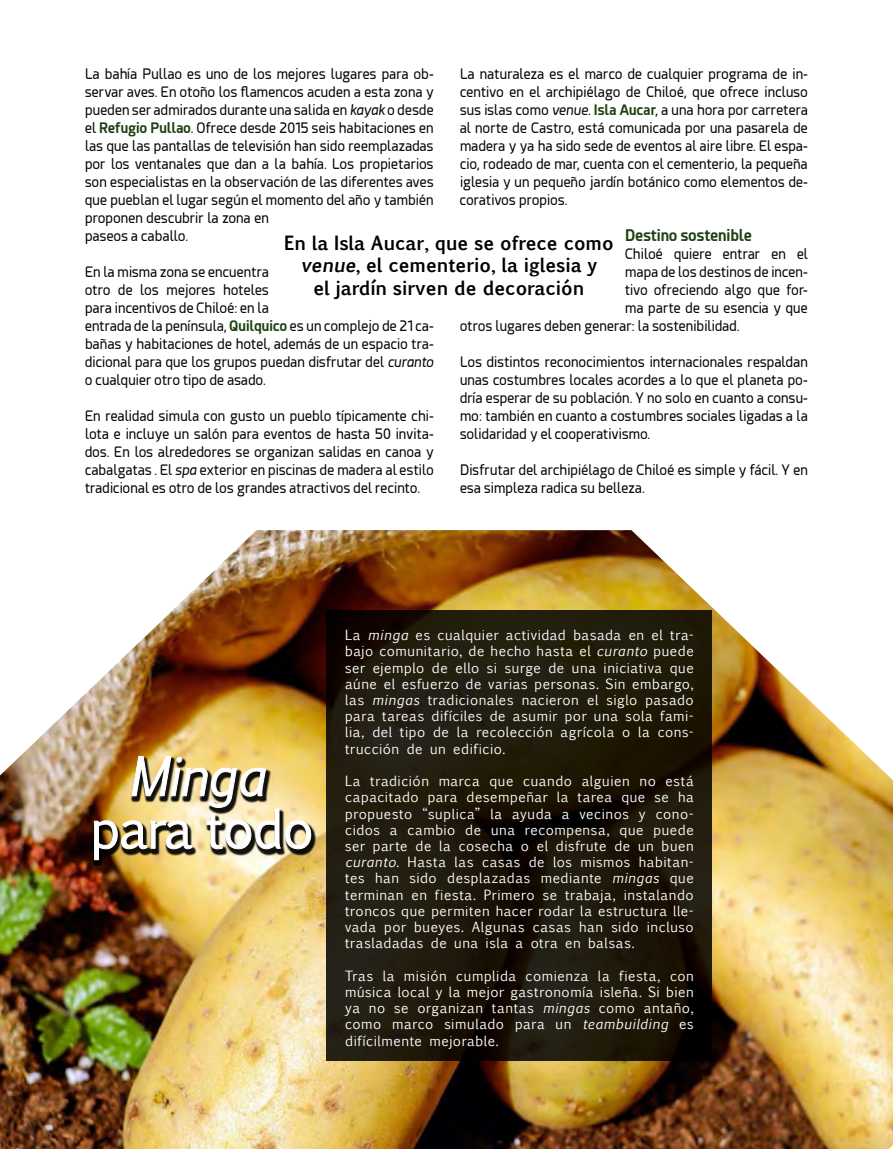
<style>
.page{position:relative;width:893px;height:1149px;background:#fff}
.page>*{position:absolute;margin:0;border:0;box-sizing:border-box;transform-origin:0 0}
.t1{font:51.45px "Euphemia UCAS";letter-spacing:-.02em;color:#fff}
.t2{font:italic 51.45px "Euphemia UCAS";letter-spacing:-.02em;color:#fff}
.t3{font:700 18.75px/22.5px "Euphemia UCAS";color:#000;text-align:center}
.t4{font:700 15.75px "Esphimere";color:#1c400f;scale:.95 1}
.t5{font:14.25px/18px "Esphimere";letter-spacing:.01em;color:#000;scale:.95 1}
.t6{font:13.5px/16.2px "Euphemia UCAS";letter-spacing:.04em;color:#fff;text-align:justify}
.s1{font-style:italic}
.s2{font-weight:700;color:#1c400f}
</style>
<div class="page">
<img style="left:0;top:530px;width:893px;height:618px">
<svg style="left:326px;top:610px;width:386px;height:450px;background:#1d180a"></svg>
<div style="left:93px;top:756px;width:223px;height:110px;background:#000;opacity:.93"></div>
<img style="left:93px;top:755px;width:219px;height:105px">
<p class="t5" style="left:85px;top:65px;width:369px">La bahía Pullao es uno de los mejores lugares para ob&shy;servar aves. En otoño los flamencos acuden a esta zona y pueden ser admirados durante una salida en <span class="s1">kayak</span> o desde el <span class="s2">Refugio Pullao</span>. Ofrece desde 2015 seis habitaciones en las que las pantallas de televisión han sido reemplazadas por los ventanales que dan a la bahía. Los propietarios son especialistas en la observación de las diferentes aves que pueblan el lugar según el momento del año y también proponen descubrir la zona en<br>paseos a caballo.</p>
<p class="t5" style="left:85px;top:263px;width:369px">En la misma zona se encuentra<br>otro de los mejores hoteles<br>para incentivos de Chiloé: en la<br>entrada de la península, <span class="s2">Quilquico</span> es un complejo de 21 ca&shy;bañas y habitaciones de hotel, además de un espacio tra&shy;dicional para que los grupos puedan disfrutar del <span class="s1">curanto </span>o cualquier otro tipo de asado.</p>
<p class="t5" style="left:85px;top:407px;width:369px;text-align:justify">En realidad simula con gusto un pueblo típicamente chi&shy;lota e incluye un salón para eventos de hasta 50 invita&shy;dos. En los alrededores se organizan salidas en canoa y cabalgatas . El <span class="s1">spa</span> exterior en piscinas de madera al estilo tradicional es otro de los grandes atractivos del recinto.</p>
<p class="t5" style="left:460px;top:65px;width:368px;text-align:justify">La naturaleza es el marco de cualquier programa de in&shy;centivo en el archipiélago de Chiloé, que ofrece incluso sus islas como <span class="s1">venue</span>. <span class="s2">Isla Aucar</span>, a una hora por carretera al norte de Castro, está comunicada por una pasarela de madera y ya ha sido sede de eventos al aire libre. El espa&shy;cio, rodeado de mar, cuenta con el cementerio, la pequeña iglesia y un pequeño jardín botánico como elementos de&shy;corativos propios.</p>
<p class="t4" style="left:625px;top:225px;width:135px">Destino sostenible</p>
<p class="t5" style="left:625px;top:245px;width:194px">Chiloé quiere entrar en el</p>
<p class="t5" style="left:625px;top:263px;width:194px">mapa de los destinos de incen-</p>
<p class="t5" style="left:625px;top:281px;width:194px">tivo ofreciendo algo que for-</p>
<p class="t5" style="left:625px;top:299px;width:194px">ma parte de su esencia y que</p>
<p class="t5" style="left:460px;top:317px;width:296px">otros lugares deben generar: la sostenibilidad.</p>
<p class="t5" style="left:460px;top:353px;width:368px;text-align:justify">Los distintos reconocimientos internacionales respaldan unas costumbres locales acordes a lo que el planeta po&shy;dría esperar de su población. Y no solo en cuanto a consu&shy;mo: también en cuanto a costumbres sociales ligadas a la solidaridad y el cooperativismo.</p>
<p class="t5" style="left:460px;top:461px;width:368px">Disfrutar del archipiélago de Chiloé es simple y fácil. Y en esa simpleza radica su belleza.</p>
<h2 class="t3" style="left:284px;top:232px;width:331px">En la Isla Aucar, que se ofrece como <span class="s1">venue</span>, el cementerio, la iglesia y<br>el jardín sirven de decoración</h2>
<h1 class="t2" style="left:128px;top:739px;width:139px">Minga</h1>
<h1 class="t1" style="left:91px;top:791px;width:224px">para todo</h1>
<p class="t6" style="left:345px;top:626px;width:350px">La <span class="s1">minga</span> es cualquier actividad basada en el tra&shy;bajo comunitario, de hecho hasta el <span class="s1">curanto</span> puede ser ejemplo de ello si surge de una iniciativa que aúne el esfuerzo de varias personas. Sin embargo, las <span class="s1">mingas</span> tradicionales nacieron el siglo pasado para tareas difíciles de asumir por una sola fami&shy;lia, del tipo de la recolección agrícola o la cons&shy;trucción de un edificio.</p>
<p class="t6" style="left:345px;top:772px;width:350px">La tradición marca que cuando alguien no está capacitado para desempeñar la tarea que se ha propuesto “suplica” la ayuda a vecinos y cono&shy;cidos a cambio de una recompensa, que puede ser parte de la cosecha o el disfrute de un buen <span class="s1">curanto</span>. Hasta las casas de los mismos habitan&shy;tes han sido desplazadas mediante <span class="s1">mingas</span> que terminan en fiesta. Primero se trabaja, instalando troncos que permiten hacer rodar la estructura lle&shy;vada por bueyes. Algunas casas han sido incluso trasladadas de una isla a otra en balsas.</p>
<p class="t6" style="left:345px;top:966px;width:350px">Tras la misión cumplida comienza la fiesta, con música local y la mejor gastronomía isleña. Si bien ya no se organizan tantas <span class="s1">mingas</span> como antaño, como marco simulado para un <span class="s1">teambuilding</span> es difícilmente mejorable.</p>
</div>
